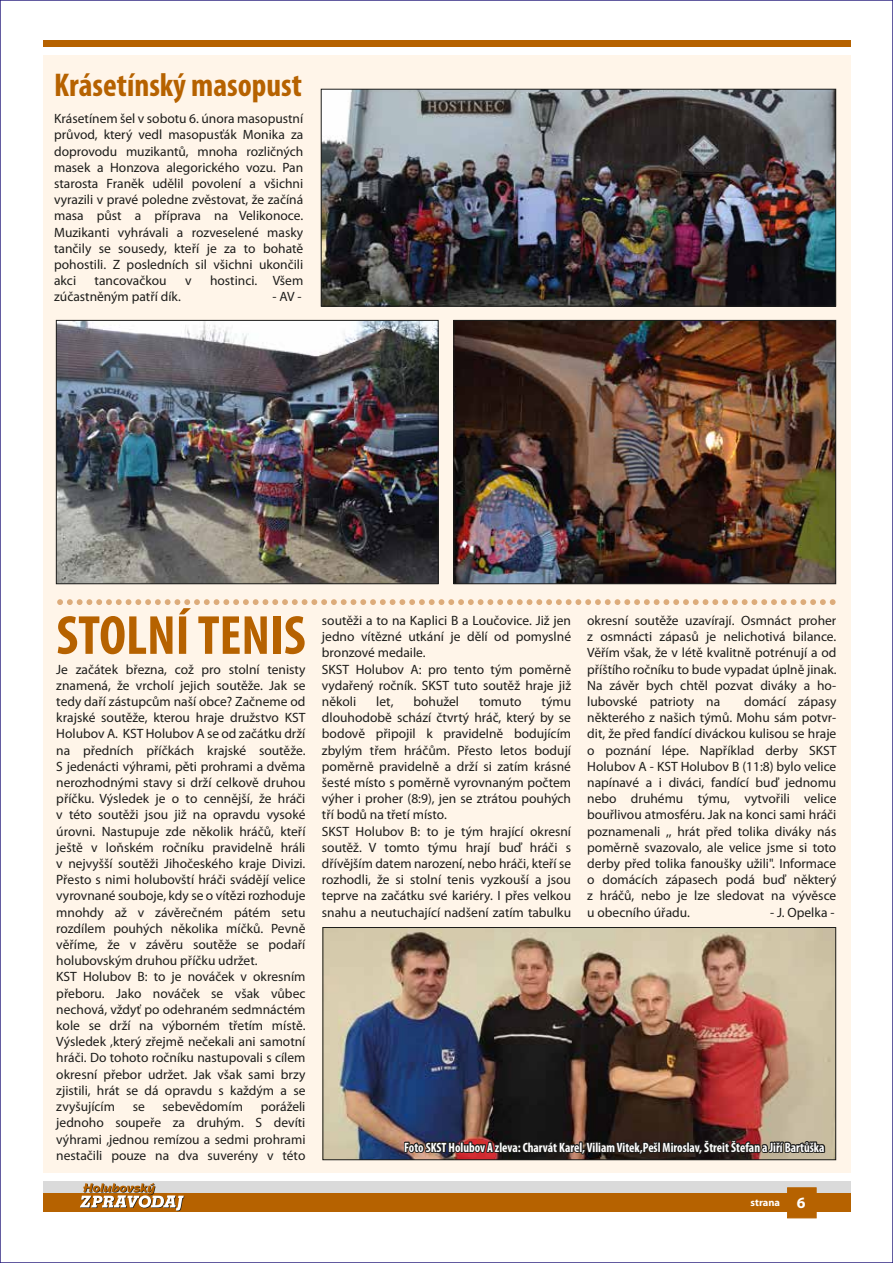
<style>
.page{position:relative;width:893px;height:1263px;background:#fff}
.page>*{position:absolute;margin:0;border:0;box-sizing:border-box;transform-origin:0 0}
.t1{font:700 condensed 55.5px "Myriad Pro";color:#b66200}
.t2{font:700 condensed 33px "Myriad Pro";color:#b66200}
.t3{font:13.5px/16.2px "Myriad Pro";color:#1d1d1b;text-align:justify}
.t4{font:700 condensed 13.5px "Myriad Pro";color:#fff;scale:.94 1}
.t5{font:700 10.5px "Myriad Pro";color:#fff}
.s1{font-size:15.75px}
</style>
<div class="page">
<div style="left:43px;top:55px;width:807px;height:1117px;background:#fff5e9"></div>
<div style="left:43px;top:1181px;width:807px;height:15px;background:#dadada"></div>
<div style="left:43px;top:1194px;width:807px;height:18px;background:#b66200"></div>
<svg style="left:80px;top:1183px;width:104px;height:28px"></svg>
<div style="left:43px;top:40px;width:807px;height:6px;background:#b66200"></div>
<svg style="left:57px;top:599px;width:779px;height:6px"></svg>
<img style="left:58px;top:322px;width:379px;height:260px">
<div style="left:56px;top:320px;width:383px;height:264px;border:1px solid #1d1d1b"></div>
<img style="left:455px;top:322px;width:379px;height:260px">
<div style="left:453px;top:320px;width:383px;height:264px;border:1px solid #1d1d1b"></div>
<img style="left:323px;top:91px;width:511px;height:214px">
<div style="left:321px;top:89px;width:515px;height:218px;border:1px solid #1d1d1b"></div>
<img style="left:324px;top:929px;width:510px;height:229px">
<img style="left:403px;top:1052px;width:424px;height:166px">
<h2 class="t2" style="left:54px;top:65px;width:249px">Krásetínský masopust</h2>
<p class="t3" style="left:54px;top:110px;width:251px">Krásetínem šel v sobotu 6. února masopustní průvod, který vedl masopusťák Monika za doprovodu muzikantů, mnoha rozličných masek a Honzova alegorického vozu. Pan starosta Franěk udělil povolení a všichni vyrazili v pravé poledne zvěstovat, že začíná masa půst a příprava na Velikonoce.<br>Muzikanti vyhrávali a rozveselené masky tančily se sousedy, kteří je za to bohatě pohostili. Z posledních sil všichni ukončili akci</p>
<p class="t3" style="left:95px;top:272px;width:73px">tancovačkou</p>
<p class="t3" style="left:185px;top:272px;width:8px">v</p>
<p class="t3" style="left:210px;top:272px;width:95px">hostinci. Všem</p>
<p class="t3" style="left:54px;top:289px;width:128px">zúčastněným patří dík.</p>
<p class="t3" style="left:273px;top:289px;width:31px">- AV -</p>
<h1 class="t1" style="left:56px;top:601px;width:251px">STOLNÍ TENIS</h1>
<p class="t3" style="left:56px;top:661px;width:251px;text-align:left">Je začátek března, což pro stolní tenisty znamená, že vrcholí jejich soutěže. Jak se tedy daří zástupcům naší obce? Začneme od krajské soutěže, kterou hraje družstvo KST Holubov A. KST Holubov A se od začátku drží na předních příčkách krajské soutěže.<br>S jedenácti výhrami, pěti prohrami a dvěma nerozhodnými stavy si drží celkově druhou příčku. Výsledek je o to cennější, že hráči v této soutěži jsou již na opravdu vysoké úrovni. Nastupuje zde několik hráčů, kteří ještě v loňském ročníku pravidelně hráli v nejvyšší soutěži Jihočeského kraje Divizi.<br>Přesto s nimi holubovští hráči svádějí velice vyrovnané souboje, kdy se o vítězi rozhoduje mnohdy až v závěrečném pátém setu rozdílem pouhých několika míčků. Pevně věříme, že v závěru soutěže se podaří holubovským druhou příčku udržet.<br>KST Holubov B: to je nováček v okresním přeboru. Jako nováček se však vůbec nechová, vždyť po odehraném sedmnáctém kole se drží na výborném třetím místě.<br>Výsledek ,který zřejmě nečekali ani samotní hráči. Do tohoto ročníku nastupovali s cílem okresní přebor udržet. Jak však sami brzy zjistili, hrát se dá opravdu s každým a se zvyšujícím</p>
<p class="t3" style="left:56px;top:1098px;width:251px;text-indent:204px">poráželi jednoho soupeře za druhým. S devíti výhrami ,jednou remízou a sedmi prohrami nestačili pouze na dva suverény v této</p>
<p class="t3" style="left:133px;top:1098px;width:14px">se</p>
<p class="t3" style="left:163px;top:1098px;width:82px">sebevědomím</p>
<p class="t3" style="left:322px;top:612px;width:251px;text-align:left">soutěži a to na Kaplici B a Loučovice. Již jen jedno vítězné utkání je dělí od pomyslné bronzové medaile.<br>SKST Holubov A: pro tento tým poměrně vydařený ročník. SKST tuto soutěž hraje již několi</p>
<p class="t3" style="left:376px;top:693px;width:19px">let,</p>
<p class="t3" style="left:413px;top:693px;width:47px">bohužel</p>
<p class="t3" style="left:479px;top:693px;width:44px">tomuto</p>
<p class="t3" style="left:322px;top:693px;width:251px;text-align:left;text-indent:219px">týmu dlouhodobě schází čtvrtý hráč, který by se bodově připojil k pravidelně bodujícím zbylým třem hráčům. Přesto letos bodují poměrně pravidelně a drží si zatím krásné šesté místo s poměrně vyrovnaným počtem výher i proher (8:9), jen se ztrátou pouhých tří bodů na třetí místo.<br>SKST Holubov B: to je tým hrající okresní soutěž. V tomto týmu hrají buď hráči s dřívějším datem narození, nebo hráči, kteří se rozhodli, že si stolní tenis vyzkouší a jsou teprve na začátku své kariéry. I přes velkou snahu a neutuchající nadšení zatím tabulku</p>
<p class="t3" style="left:587px;top:612px;width:251px">okresní soutěže uzavírají. Osmnáct proher z osmnácti zápasů je nelichotivá bilance.<br>Věřím však, že v létě kvalitně potrénují a od příštího ročníku to bude vypadat úplně jinak.<br>Na závěr bych chtěl pozvat diváky a ho&shy;lubovské patrioty na</p>
<p class="t3" style="left:587px;top:693px;width:251px;text-indent:157px">domácí zápasy některého z našich týmů. Mohu sám potvr&shy;dit, že před fandící diváckou kulisou se hraje o poznání lépe. Například derby SKST Holubov A - KST Holubov B (11:8) bylo velice napínavé a i diváci, fandící buď jednomu nebo druhému týmu, vytvořili velice bouřlivou atmosféru. Jak na konci sami hráči poznamenali ,, hrát před tolika diváky nás poměrně svazovalo, ale velice jsme si toto derby před tolika fanoušky užili". Informace o domácích zápasech podá buď některý z hráčů, nebo je lze sledovat na vývěsce u obecního úřadu.</p>
<p class="t3" style="left:770px;top:904px;width:66px">- J. Opelka -</p>
<p class="t4" style="left:404px;top:1139px;width:449px">Foto SKST Holubov A zleva: Charvát Karel, Viliam Vitek,Pešl Miroslav, Štreit Štefan a Jiří Bartůška</p>
<p class="t5" style="left:751px;top:1195px;width:57px">strana <span class="s1">6</span></p>
</div>
